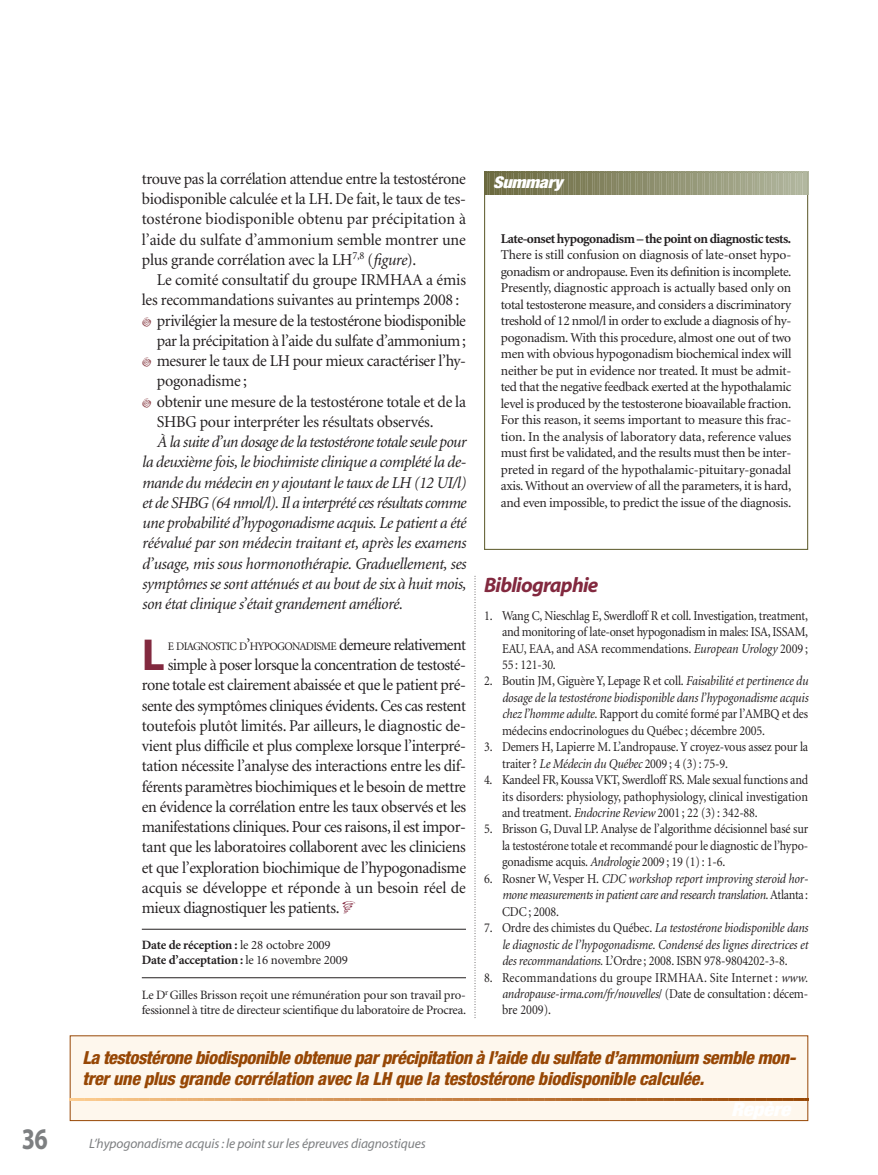
<style>
.page{position:relative;width:878px;height:1175px;background:#fff}
.page>*{position:absolute;margin:0;border:0;box-sizing:border-box;transform-origin:0 0}
.t1{font:700 45px "Myriad";color:#82293f}
.t2{font:700 30px "Myriad";color:#7d7f81;scale:.8 1}
.t3{font:italic 700 21px "Myriad";letter-spacing:-.035em;color:#82293f}
.t4{font:italic 800 condensed 18px/21.8px "Helvetica Neue";color:#974705}
.t5{font:16.5px/20.2px "Minion";letter-spacing:-.02em;color:#231f20;text-align:justify}
.t6{font:italic 16.5px/20.2px "Minion";letter-spacing:-.025em;color:#231f20;text-align:justify}
.t7{font:italic 900 condensed 16.2px "Helvetica Neue";color:#fff;scale:1.11 1}
.t8{font:13.5px/16.5px "Minion";letter-spacing:-.015em;color:#231f20;text-align:justify;scale:.9 1}
.t9{font:13.5px/16.5px "Minion";letter-spacing:-.015em;color:#231f20;text-align:justify}
.t10{font:italic 13.5px/16.5px "Minion";letter-spacing:-.015em;color:#231f20;text-align:justify;scale:.9 1}
.t11{font:italic 13.5px "Myriad";letter-spacing:-.01em;color:#7d7f81}
.t12{font:700 13.5px "Minion";letter-spacing:-.035em;color:#231f20}
.t13{font:12.75px/15px "Minion";letter-spacing:-.02em;color:#231f20}
.t14{font:700 12.75px/15px "Minion";letter-spacing:-.01em;color:#231f20}
.t15{font:11.55px "Minion";letter-spacing:-.06em;color:#231f20}
.s1{font-style:italic}
.s2{font-size:16.5px}
.s3{font-weight:400}
.s4{font-style:normal}
</style>
<div class="page">
<hr style="left:142px;top:929px;width:324px;height:1px;background:#231f20">
<hr style="left:142px;top:977px;width:324px;height:1px;background:#231f20">
<svg style="left:474px;top:576px;width:1px;height:442px"></svg>
<div style="left:70px;top:1035px;width:737px;height:85px;background:#fef7ed"></div>
<svg style="left:70px;top:1098px;width:23px;height:22px"></svg>
<hr style="left:97px;top:1098px;width:2px;height:22px;background:#f9c78a">
<svg style="left:103px;top:1098px;width:109px;height:3px"></svg>
<hr style="left:216px;top:1098px;width:2px;height:22px;background:#e6ae71">
<svg style="left:222px;top:1098px;width:109px;height:3px"></svg>
<hr style="left:335px;top:1098px;width:2px;height:22px;background:#d59559">
<svg style="left:341px;top:1098px;width:17px;height:3px"></svg>
<hr style="left:362px;top:1098px;width:2px;height:22px;background:#d18f53">
<svg style="left:368px;top:1098px;width:82px;height:3px"></svg>
<hr style="left:454px;top:1098px;width:2px;height:22px;background:#c57f42">
<svg style="left:460px;top:1098px;width:17px;height:3px"></svg>
<hr style="left:481px;top:1098px;width:2px;height:22px;background:#c27a3d">
<svg style="left:487px;top:1098px;width:82px;height:3px"></svg>
<hr style="left:573px;top:1098px;width:2px;height:22px;background:#b46b2c">
<svg style="left:579px;top:1098px;width:17px;height:3px"></svg>
<hr style="left:600px;top:1098px;width:2px;height:22px;background:#b16728">
<svg style="left:606px;top:1098px;width:82px;height:3px"></svg>
<hr style="left:692px;top:1098px;width:2px;height:22px;background:#a55818">
<svg style="left:698px;top:1098px;width:17px;height:3px"></svg>
<hr style="left:719px;top:1098px;width:2px;height:22px;background:#a25414">
<svg style="left:725px;top:1098px;width:82px;height:3px"></svg>
<svg style="left:484px;top:172px;width:325px;height:22px;background:#909271"></svg>
<h2 class="t2" style="left:22px;top:1127px;width:34px">36</h2>
<p class="t5" style="left:142px;top:170px;width:326px">trouve pas la corrélation attendue entre la testostérone biodisponible calculée et la LH. De fait, le taux de tes&shy;tostérone biodisponible obtenu par précipitation à l’aide du sulfate d’ammonium semble montrer une plus grande corrélation avec la LH<sup>7,8</sup> (<span class="s1">figure</span>).</p>
<p class="t5" style="left:157px;top:271px;width:311px">Le comité consultatif du groupe IRMHAA a émis</p>
<p class="t5" style="left:142px;top:291px;width:319px">les recommandations suivantes au printemps 2008 :</p>
<p class="t5" style="left:157px;top:311px;width:311px">privilégier la mesure de la testostérone biodisponible</p>
<p class="t5" style="left:157px;top:332px;width:311px">par la précipitation à l’aide du sulfate d’ammonium;</p>
<p class="t5" style="left:157px;top:352px;width:310px">mesurer le taux de LH pour mieux caractériser l’hy-</p>
<p class="t5" style="left:157px;top:372px;width:92px">pogonadisme ;</p>
<p class="t5" style="left:157px;top:392px;width:310px">obtenir une mesure de la testostérone totale et de la</p>
<p class="t5" style="left:157px;top:413px;width:278px">SHBG pour interpréter les résultats observés.</p>
<p class="t6" style="left:142px;top:433px;width:326px;text-indent:15px">À la suite d’un dosage de la testostérone totale seule pour la deuxième fois, le biochimiste clinique a complété la de&shy;mande du médecin en y ajoutant le taux de LH (12 UI/l) et de SHBG (64 nmol/l). Il a interprété ces résultats comme une probabilité d’hypogonadisme acquis. Le patient a été réévalué par son médecin traitant et, après les examens d’usage, mis sous hormonothérapie. Graduellement, ses symptômes se sont atténués et au bout de six à huit mois, son état clinique s’était grandement amélioré.</p>
<h1 class="t1" style="left:142px;top:638px;width:24px">L</h1>
<p class="t15" style="left:168px;top:641px;width:300px">E DIAGNOSTIC D<span class="s2">’</span>HYPOGONADISME <span class="s2">demeure relativement</span></p>
<p class="t5" style="left:142px;top:656px;width:326px;text-indent:26px">simple à poser lorsque la concentration de testosté&shy;rone totale est clairement abaissée et que le patient pré&shy;sente des symptômes cliniques évidents. Ces cas restent toutefois plutôt limités. Par ailleurs, le diagnostic de&shy;vient plus difficile et plus complexe lorsque l’interpré&shy;tation nécessite l’analyse des interactions entre les dif&shy;férents paramètres biochimiques et le besoin de mettre en évidence la corrélation entre les taux observés et les manifestations cliniques. Pour ces raisons, il est impor&shy;tant que les laboratoires collaborent avec les cliniciens et que l’exploration biochimique de l’hypogonadisme acquis se développe et réponde à un besoin réel de mieux diagnostiquer les patients.</p>
<p class="t14" style="left:142px;top:938px;width:208px">Date de réception : <span class="s3">le 28 octobre 2009<br></span>Date d’acceptation : <span class="s3">le 16 novembre 2009</span></p>
<p class="t13" style="left:142px;top:988px;width:326px">Le D<sup>r</sup> Gilles Brisson reçoit une rémunération pour son travail pro&shy;fessionnel à titre de directeur scientifique du laboratoire de Procrea.</p>
<p class="t7" style="left:493px;top:177px;width:64px">Summary</p>
<p class="t12" style="left:501px;top:233px;width:292px">Late-onset hypogonadism – the point on diagnostic tests.</p>
<p class="t9" style="left:501px;top:248px;width:292px">There is still confusion on diagnosis of late-onset hypo&shy;gonadism or andropause. Even its definition is incomplete.<br>Presently, diagnostic approach is actually based only on total testosterone measure, and considers a discriminatory treshold of 12 nmol/l in order to exclude a diagnosis of hy&shy;pogonadism. With this procedure, almost one out of two men with obvious hypogonadism biochemical index will neither be put in evidence nor treated. It must be admit&shy;ted that the negative feedback exerted at the hypothalamic level is produced by the testosterone bioavailable fraction.<br>For this reason, it seems important to measure this frac&shy;tion. In the analysis of laboratory data, reference values must first be validated, and the results must then be inter&shy;preted in regard of the hypothalamic-pituitary-gonadal axis. Without an overview of all the parameters, it is hard, and even impossible, to predict the issue of the diagnosis.</p>
<p class="t3" style="left:484px;top:577px;width:116px">Bibliographie</p>
<p class="t8" style="left:502px;top:608px;width:341px;text-indent:-18px">1. Wang C, Nieschlag E, Swerdloff R et coll. Investigation, treatment, and monitoring of late-onset hypogonadism in males: ISA, ISSAM, EAU, EAA, and ASA recommendations. <span class="s1">European Urology</span> 2009 ; 55 : 121-30.</p>
<p class="t8" style="left:502px;top:674px;width:342px;text-indent:-18px">2. Boutin JM, Giguère Y, Lepage R et coll. <span class="s1">Faisabilité et pertinence du dosage de la testostérone biodisponible dans l’hypogonadisme acquis chez l’homme adulte.</span> Rapport du comité formé par l’AMBQ et des médecins endocrinologues du Québec ; décembre 2005.</p>
<p class="t8" style="left:502px;top:739px;width:342px;text-indent:-18px">3. Demers H, Lapierre M. L’andropause. Y croyez-vous assez pour la traiter ? <span class="s1">Le Médecin du Québec</span> 2009 ; 4 (3) : 75-9.</p>
<p class="t8" style="left:502px;top:772px;width:342px;text-indent:-18px">4. Kandeel FR, Koussa VKT, Swerdloff RS. Male sexual functions and its disorders: physiology, pathophysiology, clinical investigation and treatment. <span class="s1">Endocrine Review</span> 2001 ; 22 (3) : 342-88.</p>
<p class="t8" style="left:502px;top:822px;width:342px;text-indent:-18px">5. Brisson G, Duval LP. Analyse de l’algorithme décisionnel basé sur la testostérone totale et recommandé pour le diagnostic de l’hypo&shy;gonadisme acquis. <span class="s1">Andrologie</span> 2009 ; 19 (1) : 1-6.</p>
<p class="t10" style="left:502px;top:871px;width:342px;text-indent:-18px"><span class="s4">6. Rosner W, Vesper H.</span> CDC workshop report improving steroid hor&shy;mone measurements in patient care and research translation. <span class="s4">Atlanta :<br>CDC ; 2008.</span></p>
<p class="t10" style="left:502px;top:920px;width:342px;text-indent:-18px"><span class="s4">7. Ordre des chimistes du Québec.</span> La testostérone biodisponible dans le diagnostic de l’hypogonadisme. Condensé des lignes directrices et des recommandations. <span class="s4">L’Ordre ; 2008. ISBN 978-9804202-3-8.</span></p>
<p class="t8" style="left:502px;top:970px;width:342px;text-indent:-18px">8. Recommandations du groupe IRMHAA. Site Internet : <span class="s1">www. andropause-irma.com/fr/nouvelles</span>/ (Date de consultation : décem&shy;bre 2009).</p>
<p class="t4" style="left:82px;top:1047px;width:717px">La testostérone biodisponible obtenue parprécipitation à l’aide du sulfate d’ammonium semble mon&shy;trerune plus grande corrélation avec la LH que la testostérone biodisponible calculée.</p>
<p class="t11" style="left:89px;top:1138px;width:338px">L’hypogonadisme acquis : le point sur les épreuves diagnostiques</p>
</div>
